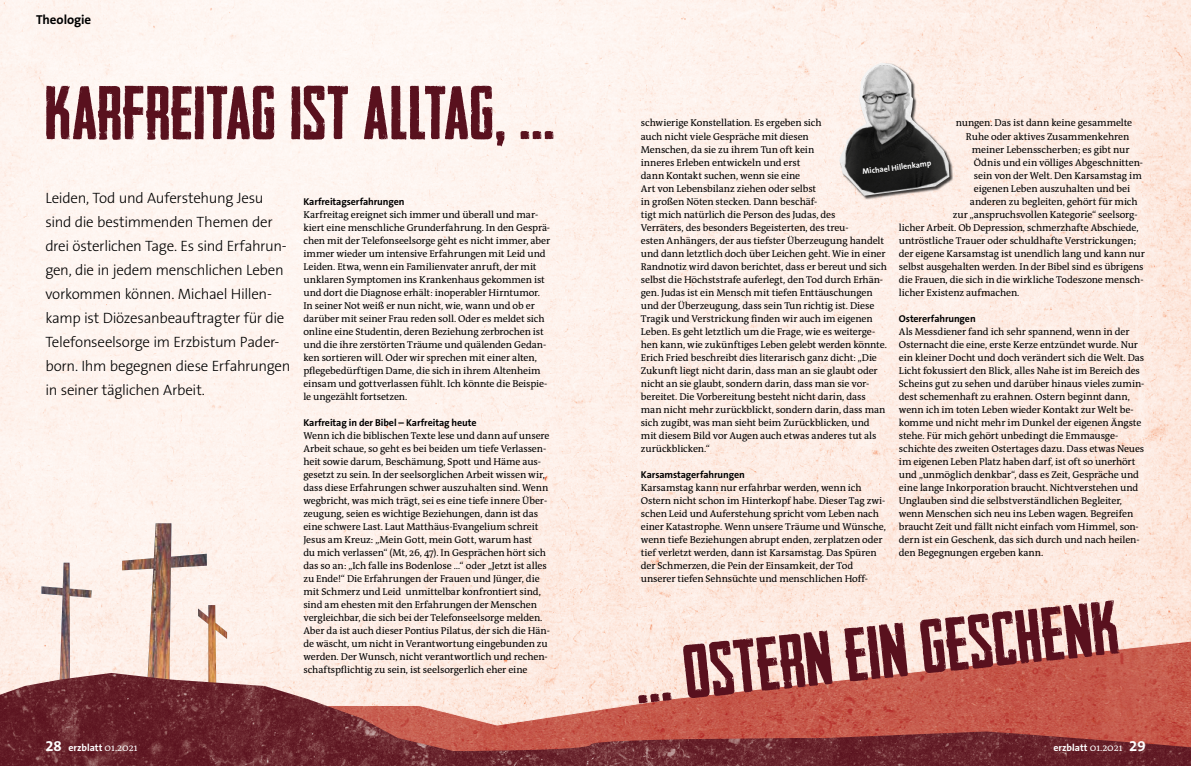
<style>
.page{position:relative;width:1191px;height:766px;background:#fff}
.page>*{position:absolute;margin:0;border:0;box-sizing:border-box;transform-origin:0 0}
.t1{font:300 15px/24px "The Sans B3";letter-spacing:-.02em;color:#000}
.t2{font:700 13px "The Sans B7";letter-spacing:-.005em;color:#000}
.t3{font:10px/13px "The Antiqua B5";letter-spacing:-.01em;color:#000}
.t4{font:700 10px "The Sans B7";letter-spacing:-.01em;color:#000}
.t5{font:700 10px "The Sans B7";color:#fff}
.t6{font:700 8px "The Sans B7";color:#fff}
.s1{font-size:15px}
.s2{font-family:"The Antiqua B5";font-weight:400}
</style>
<div class="page">
<img style="left:0;top:0;width:1191px;height:672px">
<img style="left:41px;top:523px;width:186px;height:149px">
<img style="left:0;top:672px;width:1191px;height:93px">
<svg style="left:638px;top:600px;width:481px;height:103px;background:#c18985"></svg>
<img style="left:839px;top:46px;width:157px;height:152px">
<svg style="left:46px;top:85px;width:507px;height:61px"></svg>
<h2 class="t2" style="left:36px;top:12px;width:57px">Theologie</h2>
<p class="t1" style="left:45px;top:186px;width:246px">Leiden, Tod und Auferstehung Jesu sind die bestimmenden Themen der drei österlichen Tage. Es sind Erfahrun&shy;gen, die in jedem menschlichen Leben vorkommen können. Michael Hillen&shy;kamp ist Diözesanbeauftragter für die Telefonseelsorge im Erzbistum Pader&shy;born. Ihm begegnen diese Erfahrungen in seiner täglichen Arbeit.</p>
<p class="t4" style="left:303px;top:196px;width:103px">Karfreitagserfahrungen</p>
<p class="t3" style="left:303px;top:208px;width:248px">Karfreitag ereignet sich immer und überall und mar&shy;kiert eine menschliche Grunderfahrung. In den Gesprä&shy;chen mit der Telefonseelsorge geht es nicht immer, aber immer wieder um intensive Erfahrungen mit Leid und Leiden. Etwa, wenn ein Familienvater anruft, der mit unklaren Symptomen ins Krankenhaus gekommen ist und dort die Diagnose erhält: inoperabler Hirntumor.<br>In seiner Not weiß er nun nicht, wie, wann und ob er darüber mit seiner Frau reden soll. Oder es meldet sich online eine Studentin, deren Beziehung zerbrochen ist und die ihre zerstörten Träume und quälenden Gedan&shy;ken sortieren will. Oder wir sprechen mit einer alten, pflegebedürftigen Dame, die sich in ihrem Altenheim einsam und gottverlassen fühlt. Ich könnte die Beispie&shy;le ungezählt fortsetzen.</p>
<p class="t4" style="left:303px;top:417px;width:175px">Karfreitag in der Bibel – Karfreitag heute</p>
<p class="t3" style="left:303px;top:429px;width:248px">Wenn ich die biblischen Texte lese und dann auf unsere Arbeit schaue, so geht es bei beiden um tiefe Verlassen&shy;heit sowie darum, Beschämung, Spott und Häme aus&shy;gesetzt zu sein. In der seelsorglichen Arbeit wissen wir, dass diese Erfahrungen schwer auszuhalten sind. Wenn wegbricht, was mich trägt, sei es eine tiefe innere Über&shy;zeugung, seien es wichtige Beziehungen, dann ist das eine schwere Last. Laut Matthäus-Evangelium schreit Jesus am Kreuz: „Mein Gott, mein Gott, warum hast<br>du mich verlassen“ (Mt, 26, 47). In Gesprächen hört sich das so an: „Ich falle ins Bodenlose …“ oder „Jetzt ist alles zu Ende!“ Die Erfahrungen der Frauen und Jünger, die mit Schmerz und Leid unmittelbar konfrontiert sind, sind am ehesten mit den Erfahrungen der Menschen vergleichbar, die sich bei der Telefonseelsorge melden.<br>Aber da ist auch dieser Pontius Pilatus, der sich die Hän&shy;de wäscht, um nicht in Verantwortung eingebunden zu werden. Der Wunsch, nicht verantwortlich und rechen&shy;schaftspflichtig zu sein, ist seelsorgerlich eher eine</p>
<p class="t3" style="left:956px;top:117px;width:178px">nungen. Das ist dann keine gesammelte</p>
<p class="t3" style="left:966px;top:130px;width:165px">Ruhe oder aktives Zusammenkehren</p>
<p class="t3" style="left:972px;top:143px;width:159px">meiner Lebensscherben; es gibt nur</p>
<p class="t3" style="left:974px;top:156px;width:171px">Ödnis und ein völliges Abgeschnitten-</p>
<p class="t3" style="left:974px;top:169px;width:169px">sein von der Welt. Den Karsamstag im</p>
<p class="t3" style="left:974px;top:182px;width:158px">eigenen Leben auszuhalten und bei</p>
<p class="t3" style="left:970px;top:195px;width:169px">anderen zu begleiten, gehört für mich</p>
<p class="t3" style="left:953px;top:208px;width:186px">zur „anspruchsvollen Kategorie“ seelsorg-</p>
<p class="t3" style="left:899px;top:221px;width:241px">licher Arbeit. Ob Depression, schmerzhafte Abschiede,</p>
<p class="t3" style="left:899px;top:234px;width:239px">untröstliche Trauer oder schuldhafte Verstrickungen;</p>
<p class="t3" style="left:899px;top:247px;width:247px">der eigene Karsamstag ist unendlich lang und kann nur</p>
<p class="t3" style="left:899px;top:260px;width:246px">selbst ausgehalten werden. In der Bibel sind es übrigens</p>
<p class="t3" style="left:899px;top:273px;width:246px">die Frauen, die sich in die wirkliche Todeszone mensch-</p>
<p class="t3" style="left:899px;top:286px;width:122px">licher Existenz aufmachen.</p>
<p class="t4" style="left:899px;top:313px;width:78px">Ostererfahrungen</p>
<p class="t3" style="left:899px;top:325px;width:247px">Als Messdiener fand ich sehr spannend, wenn in der Osternacht die eine, erste Kerze entzündet wurde. Nur ein kleiner Docht und doch verändert sich die Welt. Das Licht fokussiert den Blick, alles Nahe ist im Bereich des Scheins gut zu sehen und darüber hinaus vieles zumin&shy;dest schemenhaft zu erahnen. Ostern beginnt dann, wenn ich im toten Leben wieder Kontakt zur Welt be&shy;komme und nicht mehr im Dunkel der eigenen Ängste stehe. Für mich gehört unbedingt die Emmausge&shy;schichte des zweiten Ostertages dazu. Dass etwas Neues im eigenen Leben Platz haben darf, ist oft so unerhört und „unmöglich denkbar“, dass es Zeit, Gespräche und eine lange Inkorporation braucht. Nichtverstehen und Unglauben sind die selbstverständlichen Begleiter, wenn Menschen sich neu ins Leben wagen. Begreifen braucht Zeit und fällt nicht einfach vom Himmel, son&shy;dern ist ein Geschenk, das sich durch und nach heilen&shy;den Begegnungen ergeben kann.</p>
<p class="t3" style="left:641px;top:117px;width:248px">schwierige Konstellation. Es ergeben sich<br>auch nicht viele Gespräche mit diesen<br>Menschen, da sie zu ihrem Tun oft kein<br>inneres Erleben entwickeln und erst<br>dann Kontakt suchen, wenn sie eine<br>Art von Lebensbilanz ziehen oder selbst<br>in großen Nöten stecken. Dann beschäf-<br>tigt mich natürlich die Person des Judas, des<br>Verräters, des besonders Begeisterten, des treu-<br>esten Anhängers, der aus tiefster Überzeugung handelt und dann letztlich doch über Leichen geht. Wie in einer Randnotiz wird davon berichtet, dass er bereut und sich selbst die Höchststrafe auferlegt, den Tod durch Erhän&shy;gen. Judas ist ein Mensch mit tiefen Enttäuschungen und der Überzeugung, dass sein Tun richtig ist. Diese Tragik und Verstrickung finden wir auch im eigenen Leben. Es geht letztlich um die Frage, wie es weiterge&shy;hen kann, wie zukünftiges Leben gelebt werden könnte.<br>Erich Fried beschreibt dies literarisch ganz dicht: „Die Zukunft liegt nicht darin, dass man an sie glaubt oder nicht an sie glaubt, sondern darin, dass man sie vor&shy;bereitet. Die Vorbereitung besteht nicht darin, dass man nicht mehr zurückblickt, sondern darin, dass man sich zugibt, was man sieht beim Zurückblicken, und mit diesem Bild vor Augen auch etwas anderes tut als zurückblicken.“</p>
<p class="t4" style="left:641px;top:469px;width:105px">Karsamstagerfahrungen</p>
<p class="t3" style="left:641px;top:481px;width:246px">Karsamstag kann nur erfahrbar werden, wenn ich Ostern nicht schon im Hinterkopf habe. Dieser Tag zwi&shy;schen Leid und Auferstehung spricht vom Leben nach einer Katastrophe. Wenn unsere Träume und Wünsche, wenn tiefe Beziehungen abrupt enden, zerplatzen oder tief verletzt werden, dann ist Karsamstag. Das Spüren der Schmerzen, die Pein der Einsamkeit, der Tod unserer tiefen Sehnsüchte und menschlichen Hoff-</p>
<p class="t6" style="left:862px;top:167px;width:71px;rotate:-7deg">Michael Hillenkamp</p>
<p class="t5" style="left:45px;top:742px;width:94px"><span class="s1">28</span> erzblatt <span class="s2">01.2021</span></p>
<p class="t5" style="left:1053px;top:742px;width:94px">erzblatt <span class="s2">01.2021</span> <span class="s1">29</span></p>
</div>
